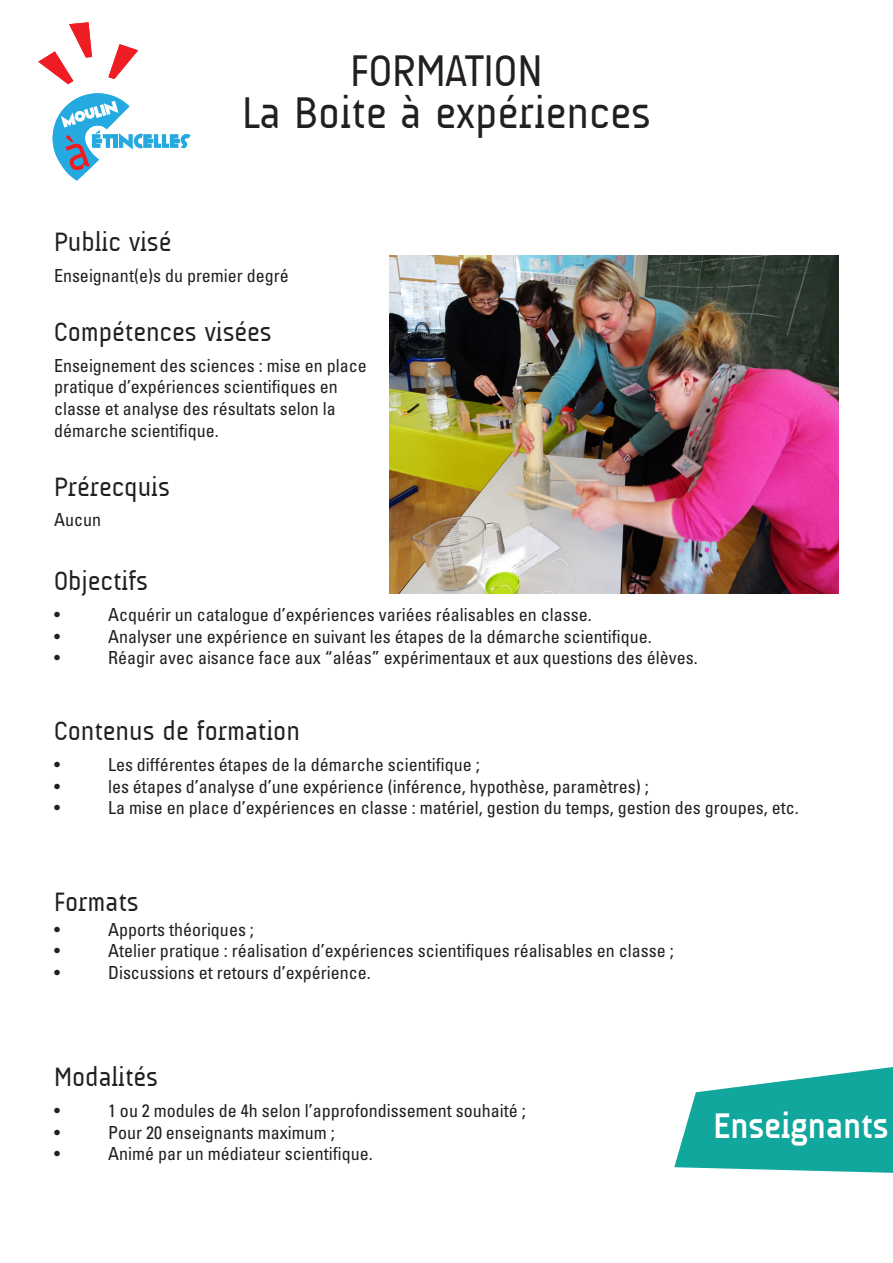
<style>
.page{position:relative;width:893px;height:1263px;background:#fff}
.page>*{position:absolute;margin:0;border:0;box-sizing:border-box;transform-origin:0 0}
.t1{font:45px/41.7px "A Udimat";color:#231f20;text-align:center}
.t2{font:700 36px "A Udimat";color:#fff}
.t3{font:27px "A Udimat";color:#231f20}
.t4{font:condensed 18px/21.6px "Univers LT Std";color:#231f20}
</style>
<div class="page">
<svg style="left:38px;top:22px;width:54px;height:62px"></svg>
<svg style="left:108px;top:44px;width:30px;height:35px"></svg>
<svg style="left:53px;top:93px;width:138px;height:88px"></svg>
<img style="left:389px;top:255px;width:450px;height:338px">
<svg style="left:674px;top:1067px;width:219px;height:106px"></svg>
<h3 class="t3" style="left:54px;top:227px;width:119px">Public visé</h3>
<h1 class="t1" style="left:242px;top:50px;width:410px">FORMATION<br>La Boite à expériences</h1>
<p class="t4" style="left:54px;top:265px;width:236px">Enseignant(e)s du premier degré</p>
<h3 class="t3" style="left:54px;top:316px;width:219px">Compétences visées</h3>
<p class="t4" style="left:54px;top:354px;width:314px">Enseignement des sciences : mise en place pratique d’expériences scientifiques en classe et analyse des résultats selon la démarche scientifique.</p>
<h3 class="t3" style="left:54px;top:471px;width:117px">Prérecquis</h3>
<p class="t4" style="left:54px;top:509px;width:48px">Aucun</p>
<h3 class="t3" style="left:54px;top:566px;width:96px">Objectifs</h3>
<p class="t4" style="left:54px;top:604px;width:7px">•</p>
<p class="t4" style="left:108px;top:604px;width:485px">Acquérir un catalogue d’expériences variées réalisables en classe.</p>
<p class="t4" style="left:54px;top:625px;width:7px">•</p>
<p class="t4" style="left:108px;top:625px;width:545px">Analyser une expérience en suivant les étapes de la démarche scientifique.</p>
<p class="t4" style="left:54px;top:647px;width:7px">•</p>
<p class="t4" style="left:108px;top:647px;width:591px">Réagir avec aisance face aux “aléas” expérimentaux et aux questions des élèves.</p>
<h3 class="t3" style="left:54px;top:716px;width:247px">Contenus de formation</h3>
<p class="t4" style="left:54px;top:753px;width:7px">•</p>
<p class="t4" style="left:108px;top:753px;width:373px">Les différentes étapes de la démarche scientifique ;</p>
<p class="t4" style="left:54px;top:775px;width:7px">•</p>
<p class="t4" style="left:108px;top:775px;width:542px">les étapes d’analyse d’une expérience (inférence, hypothèse, paramètres) ;</p>
<p class="t4" style="left:54px;top:797px;width:7px">•</p>
<p class="t4" style="left:108px;top:797px;width:692px">La mise en place d’expériences en classe : matériel, gestion du temps, gestion des groupes, etc.</p>
<h3 class="t3" style="left:54px;top:887px;width:86px">Formats</h3>
<p class="t4" style="left:54px;top:918px;width:7px">•</p>
<p class="t4" style="left:108px;top:918px;width:147px">Apports théoriques ;</p>
<p class="t4" style="left:54px;top:940px;width:7px">•</p>
<p class="t4" style="left:108px;top:940px;width:567px">Atelier pratique : réalisation d’expériences scientifiques réalisables en classe ;</p>
<p class="t4" style="left:54px;top:962px;width:7px">•</p>
<p class="t4" style="left:108px;top:962px;width:264px">Discussions et retours d’expérience.</p>
<h3 class="t3" style="left:54px;top:1061px;width:106px">Modalités</h3>
<p class="t4" style="left:54px;top:1099px;width:7px">•</p>
<p class="t4" style="left:108px;top:1099px;width:419px">1 ou 2 modules de 4h selon l’approfondissement souhaité ;</p>
<p class="t4" style="left:54px;top:1121px;width:7px">•</p>
<p class="t4" style="left:108px;top:1121px;width:228px">Pour 20 enseignants maximum ;</p>
<p class="t4" style="left:54px;top:1143px;width:7px">•</p>
<p class="t4" style="left:108px;top:1143px;width:266px">Animé par un médiateur scientifique.</p>
<h2 class="t2" style="left:713px;top:1106px;width:177px">Enseignants</h2>
</div>
